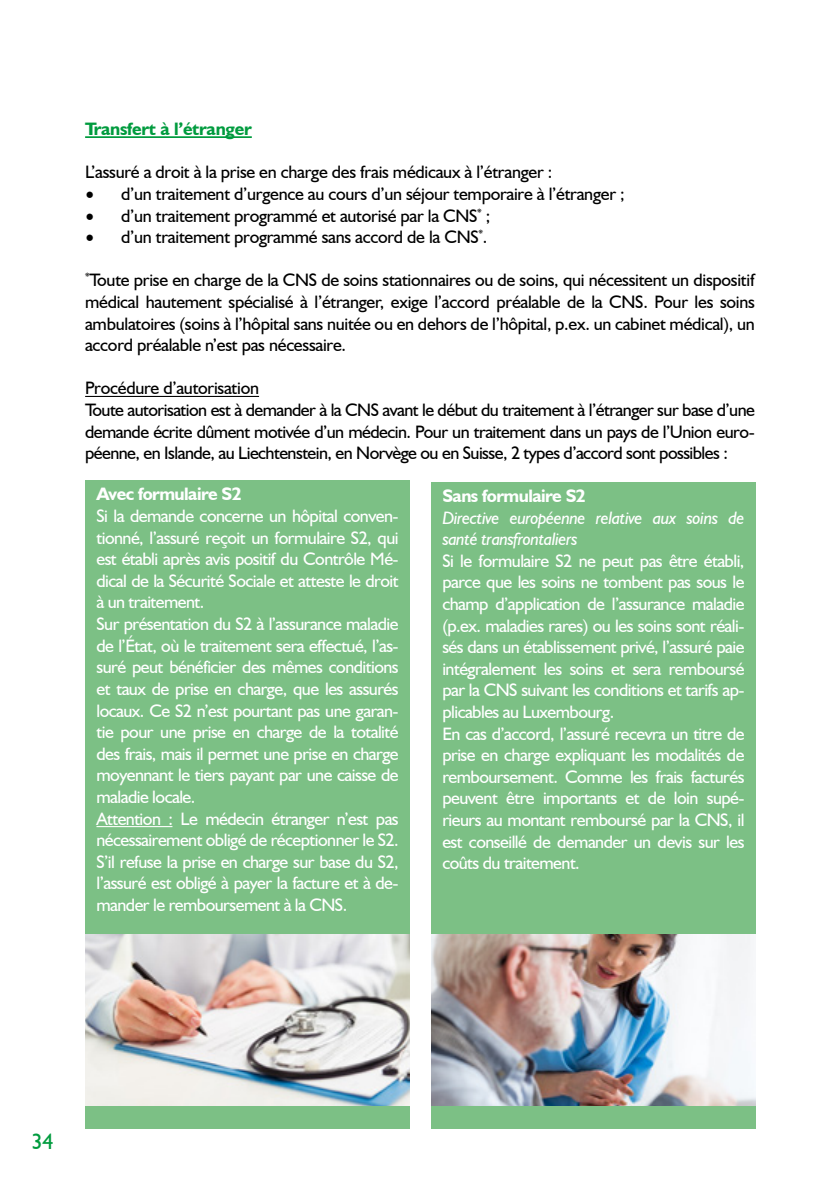
<style>
.page{position:relative;width:840px;height:1191px;background:#fff}
.page>*{position:absolute;margin:0;border:0;box-sizing:border-box;transform-origin:0 0}
.t1{font:22px "Humanist 521 BT";color:#009b3e}
.t2{font:18px/21.6px "Humanist 521 BT";letter-spacing:-.03em;color:#fff}
.t3{font:18px/21.6px "Humanist 521 BT";letter-spacing:-.015em;color:#000;text-align:justify}
.t4{font:italic 18px/21.6px "Humanist 521 BT";letter-spacing:-.03em;color:#fff}
.t5{font:700 18px "Humanist 521 BT";letter-spacing:-.03em;color:#fff}
.t6{font:700 18px "Humanist 521 BT";letter-spacing:-.015em;color:#009b3e}
.s1{font-family:"Minion Pro";font-size:24px}
</style>
<div class="page">
<hr style="left:85px;top:136px;width:167px;height:2px;background:#009b3e">
<hr style="left:85px;top:396px;width:174px;height:1px;background:#000">
<div style="left:85px;top:481px;width:325px;height:648px;background:#7cc085"></div>
<hr style="left:96px;top:826px;width:76px;height:1px;background:#fff">
<img style="left:85px;top:934px;width:325px;height:172px">
<div style="left:431px;top:482px;width:324px;height:647px;background:#7cc085"></div>
<img style="left:431px;top:934px;width:324px;height:172px">
<p class="t6" style="left:85px;top:118px;width:168px">Transfert à l’étranger</p>
<p class="t3" style="left:85px;top:161px;width:468px">L’assuré a droit à la prise en charge des frais médicaux à l’étranger :</p>
<p class="t3" style="left:85px;top:183px;width:540px"><span class="s1">•</span> d’un traitement d’urgence au cours d’un séjour temporaire à l’étranger ;</p>
<p class="t3" style="left:85px;top:204px;width:406px"><span class="s1">•</span> d’un traitement programmé et autorisé par la CNS<sup>*</sup> ;</p>
<p class="t3" style="left:85px;top:226px;width:403px"><span class="s1">•</span> d’un traitement programmé sans accord de la CNS<sup>*</sup>.</p>
<p class="t3" style="left:85px;top:269px;width:671px"><sup>*</sup>Toute prise en charge de la CNS de soins stationnaires ou de soins, qui nécessitent un dispositif médical hautement spécialisé à l’étranger, exige l’accord préalable de la CNS. Pour les soins ambulatoires (soins à l’hôpital sans nuitée ou en dehors de l’hôpital, p.ex. un cabinet médical), un accord préalable n’est pas nécessaire.</p>
<p class="t3" style="left:85px;top:377px;width:671px;text-align:left">Procédure d’autorisation<br>Toute autorisation est à demander à la CNS avant le début du traitement à l’étranger sur base d’une demande écrite dûment motivée d’un médecin. Pour un traitement dans un pays de l’Union euro&shy;péenne, en Islande, au Liechtenstein, en Norvège ou en Suisse, 2 types d’accord sont possibles :</p>
<p class="t5" style="left:96px;top:483px;width:147px">Avec formulaire S2</p>
<p class="t2" style="left:96px;top:505px;width:303px">Si la demande concerne un hôpital conven&shy;tionné, l’assuré reçoit un formulaire S2, qui est établi après avis positif du Contrôle Mé&shy;dical de la Sécurité Sociale et atteste le droit à un traitement.<br>Sur présentation du S2 à l’assurance maladie de l’État, où le traitement sera effectué, l’as&shy;suré peut bénéficier des mêmes conditions et taux de prise en charge, que les assurés locaux. Ce S2 n’est pourtant pas une garan&shy;tie pour une prise en charge de la totalité des frais, mais il permet une prise en charge moyennant le tiers payant par une caisse de maladie locale.<br>Attention : Le médecin étranger n’est pas nécessairement obligé de réceptionner le S2.<br>S’il refuse la prise en charge sur base du S2, l’assuré est obligé à payer la facture et à de&shy;mander le remboursement à la CNS.</p>
<p class="t5" style="left:442px;top:484px;width:145px">Sans formulaire S2</p>
<p class="t4" style="left:442px;top:506px;width:303px">Directive européenne relative aux soins de santé transfrontaliers</p>
<p class="t2" style="left:442px;top:549px;width:303px">Si le formulaire S2 ne peut pas être établi, parce que les soins ne tombent pas sous le champ d’application de l’assurance maladie (p.ex. maladies rares) ou les soins sont réali&shy;sés dans un établissement privé, l’assuré paie intégralement les soins et sera remboursé par la CNS suivant les conditions et tarifs ap&shy;plicables au Luxembourg.<br>En cas d’accord, l’assuré recevra un titre de prise en charge expliquant les modalités de remboursement. Comme les frais facturés peuvent être importants et de loin supé&shy;rieurs au montant remboursé par la CNS, il est conseillé de demander un devis sur les coûts du traitement.</p>
<p class="t1" style="left:31px;top:1128px;width:24px">34</p>
</div>
